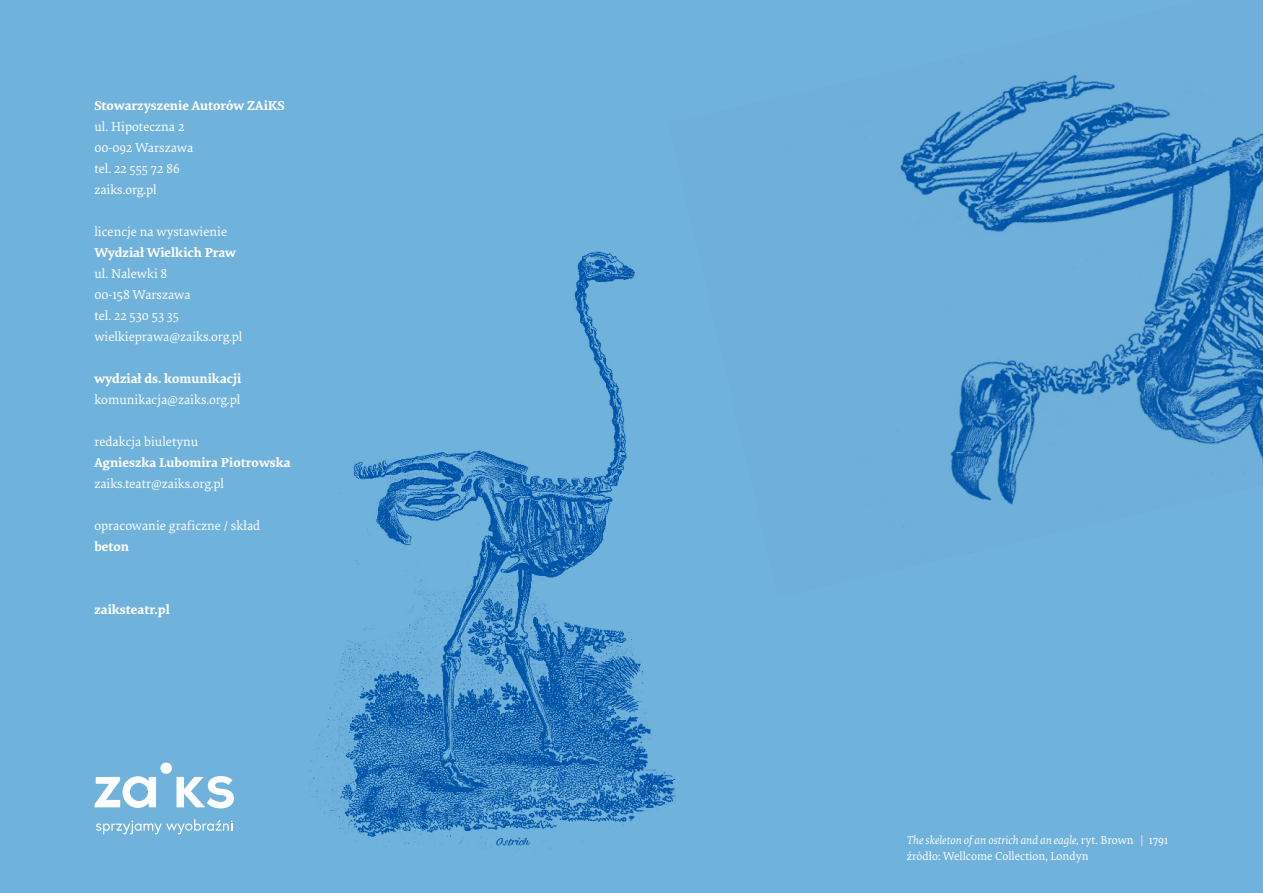
<style>
.page{position:relative;width:1263px;height:893px;background:#6fb2dc}
.page>*{position:absolute;margin:0;border:0;box-sizing:border-box;transform-origin:0 0}
.t1{font:13.5px/21px "Elena Basic";color:#fff}
.t2{font:700 13.5px "Elena Basic";color:#fff}
.t3{font:12px/16.5px "Elena Basic";color:#fff}
.s1{font-style:italic}
</style>
<div class="page">
<svg style="left:95px;top:762px;width:139px;height:46px"></svg>
<svg style="left:96px;top:819px;width:136px;height:15px"></svg>
<img style="left:310px;top:251px;width:366px;height:598px">
<img style="left:668px;top:75px;width:595px;height:522px">
<p class="t2" style="left:94px;top:95px;width:192px">Stowarzyszenie Autorów ZAiKS</p>
<p class="t1" style="left:94px;top:115px;width:100px">ul. Hipoteczna 2<br>00-092 Warszawa tel. 22 555 72 86 zaiks.org.pl</p>
<p class="t1" style="left:94px;top:220px;width:134px">licencje na wystawienie</p>
<p class="t2" style="left:94px;top:242px;width:143px">Wydział Wielkich Praw</p>
<p class="t1" style="left:94px;top:262px;width:150px">ul. Nalewki 8<br>00-158 Warszawa<br>tel. 22 530 53 35 wielkieprawa@zaiks.org.pl</p>
<p class="t2" style="left:94px;top:368px;width:148px">wydział ds. komunikacji</p>
<p class="t1" style="left:94px;top:388px;width:147px">komunikacja@zaiks.org.pl</p>
<p class="t1" style="left:94px;top:430px;width:106px">redakcja biuletynu</p>
<p class="t2" style="left:94px;top:452px;width:198px">Agnieszka Lubomira Piotrowska</p>
<p class="t1" style="left:94px;top:472px;width:131px">zaiks.teatr@zaiks.org.pl</p>
<p class="t1" style="left:94px;top:514px;width:167px">opracowanie graficzne / skład</p>
<p class="t2" style="left:94px;top:536px;width:36px">beton</p>
<p class="t2" style="left:94px;top:599px;width:77px">zaiksteatr.pl</p>
<p class="t3" style="left:907px;top:831px;width:263px"><span class="s1">The skeleton of an ostrich and an eagle,</span> ryt. Brown | 1791 źródło: Wellcome Collection, Londyn</p>
</div>
